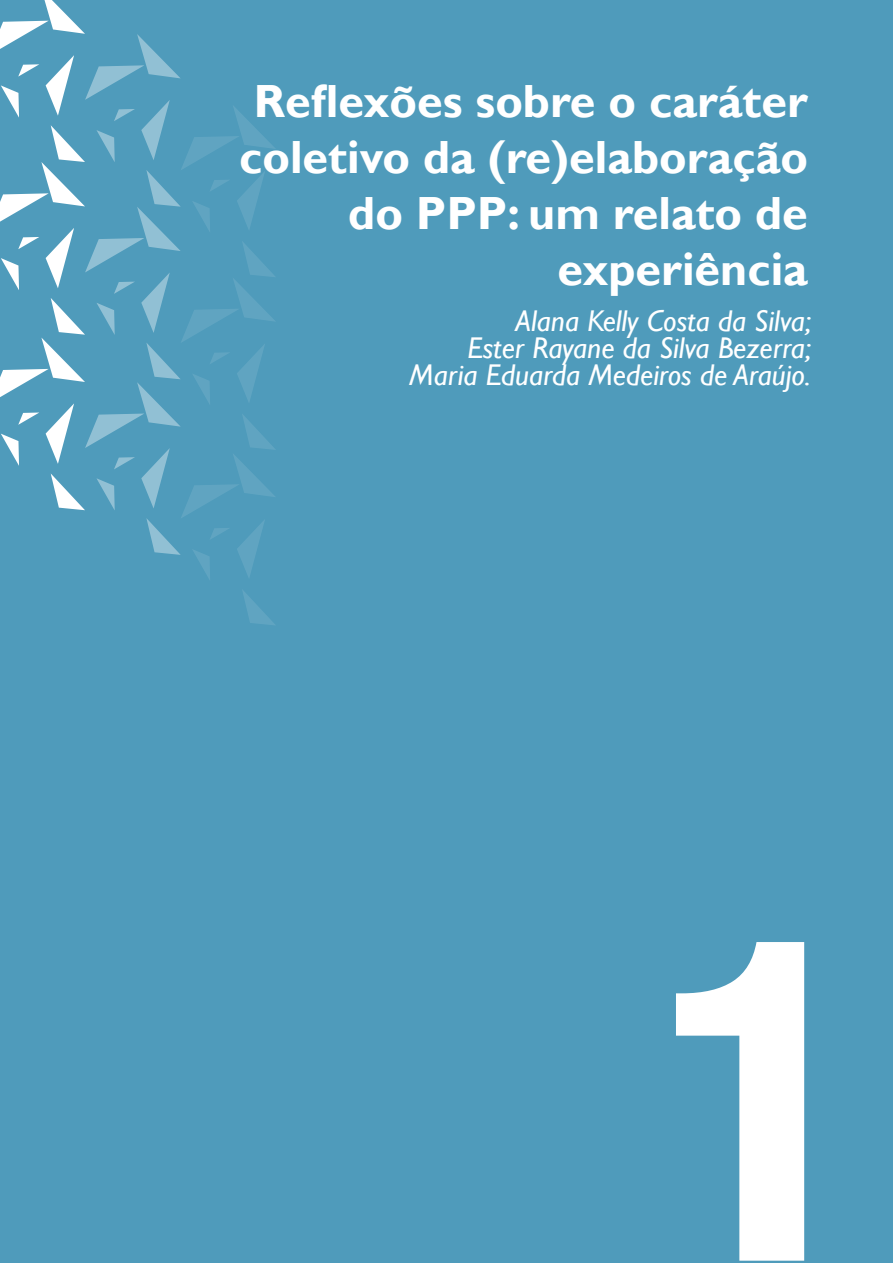
<style>
.page{position:relative;width:893px;height:1263px;background:#4f9bbb}
.page>*{position:absolute;margin:0;border:0;box-sizing:border-box;transform-origin:0 0}
.t1{font:700 condensed 450px "Helvetica Neue";color:#fff}
.t2{font:700 46.5px/55.8px "Gill Sans";color:#fff;text-align:right}
.t3{font:italic 30px/27px "Gill Sans";color:#fff;text-align:right}
</style>
<div class="page">
<svg style="left:242px;top:590px;width:33px;height:35px"></svg>
<svg style="left:0;top:0;width:275px;height:580px"></svg>
<h2 class="t2" style="left:239px;top:75px;width:570px">Reflexões sobre o caráter coletivo da (re)elaboração do PPP: um relato de experiência</h2>
<p class="t3" style="left:409px;top:308px;width:403px">Alana Kelly Costa da Silva;<br>Ester Rayane da Silva Bezerra;<br>Maria Eduarda Medeiros de Araújo.</p>
<h1 class="t1" style="left:657px;top:828px;width:217px">1</h1>
</div>
